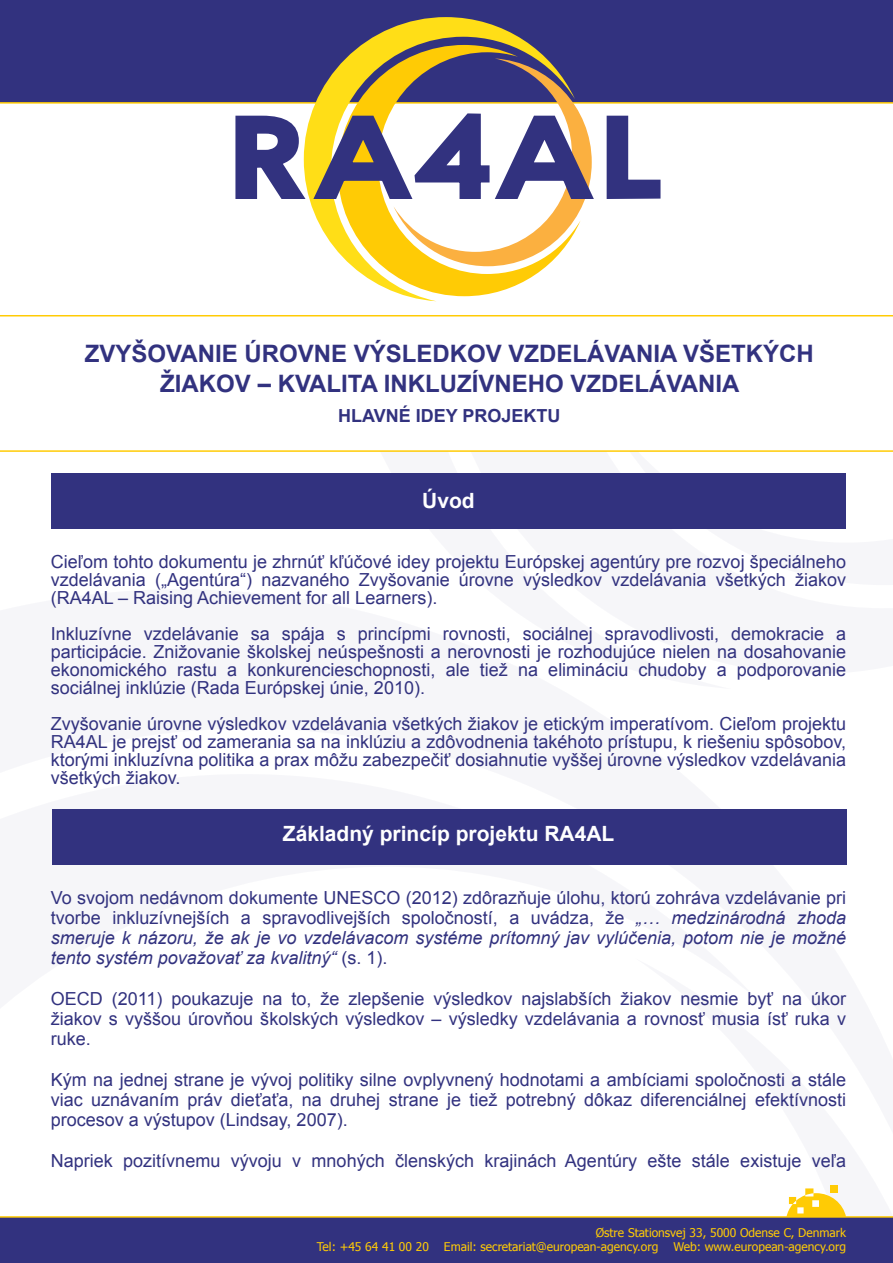
<style>
.page{position:relative;width:893px;height:1263px;background:#fff}
.page>*{position:absolute;margin:0;border:0;box-sizing:border-box;transform-origin:0 0}
.t1{font:137.1px "Cacophony Loud";letter-spacing:.015em;color:#32327f}
.t2{font:700 24px/30px "Arial";color:#32327f;text-align:center}
.t3{font:700 21px "Arial";color:#fff}
.t4{font:18px/18px "Arial";color:#32327f;text-align:justify}
.t5{font:700 18px "Arial";color:#32327f}
.t6{font:12px "Tahoma";color:#ffcb05}
.s1{font-style:italic}
</style>
<div class="page">
<div style="left:51px;top:474px;width:795px;height:55px;background:#32327f"></div>
<div style="left:756px;top:809px;width:91px;height:56px;background:#32327f"></div>
<div style="left:52px;top:809px;width:704px;height:56px;background:#32327f"></div>
<div style="left:0;top:1217px;width:893px;height:46px;background:#32327f"></div>
<div style="left:830px;top:1185px;width:8px;height:8px;background:#ffcb05"></div>
<svg style="left:786px;top:1188px;width:60px;height:28px"></svg>
<hr style="left:0;top:1216px;width:893px;height:2px;background:#ffcb05">
<hr style="left:0;top:315px;width:893px;height:1px;background:#ffcb05">
<div style="left:0;top:0;width:893px;height:103px;background:#32327f"></div>
<hr style="left:0;top:450px;width:893px;height:2px;background:#ffcb05">
<hr style="left:0;top:102px;width:893px;height:2px;background:#ffcb05">
<svg style="left:361px;top:17px;width:170px;height:284px"></svg>
<svg style="left:346px;top:45px;width:201px;height:251px"></svg>
<svg style="left:234px;top:58px;width:362px;height:208px"></svg>
<svg style="left:606px;top:115px;width:55px;height:84px"></svg>
<h1 class="t1" style="left:226px;top:85px;width:438px">RA4AL</h1>
<h2 class="t2" style="left:85px;top:339px;width:730px">ZVYŠOVANIE ÚROVNE VÝSLEDKOV VZDELÁVANIA VŠETKÝCH<br>ŽIAKOV – KVALITA INKLUZÍVNEHO VZDELÁVANIA</h2>
<p class="t5" style="left:338px;top:403px;width:224px">HLAVNÉ IDEY PROJEKTU</p>
<p class="t3" style="left:422px;top:487px;width:54px">Úvod</p>
<p class="t4" style="left:51px;top:553px;width:797px">Cieľom tohto dokumentu je zhrnúť kľúčové idey projektu Európskej agentúry pre rozvoj špeciálneho vzdelávania („Agentúra“) nazvaného Zvyšovanie úrovne výsledkov vzdelávania všetkých žiakov (RA4AL – Raising Achievement for all Learners).</p>
<p class="t4" style="left:51px;top:625px;width:797px">Inkluzívne vzdelávanie sa spája s princípmi rovnosti, sociálnej spravodlivosti, demokracie a participácie. Znižovanie školskej neúspešnosti a nerovnosti je rozhodujúce nielen na dosahovanie ekonomického rastu a konkurencieschopnosti, ale tiež na elimináciu chudoby a podporovanie sociálnej inklúzie (Rada Európskej únie, 2010).</p>
<p class="t4" style="left:51px;top:715px;width:797px">Zvyšovanie úrovne výsledkov vzdelávania všetkých žiakov je etickým imperatívom. Cieľom projektu RA4AL je prejsť od zamerania sa na inklúziu a zdôvodnenia takéhoto prístupu, k riešeniu spôsobov, ktorými inkluzívna politika a prax môžu zabezpečiť dosiahnutie vyššej úrovne výsledkov vzdelávania všetkých žiakov.</p>
<p class="t3" style="left:283px;top:820px;width:333px">Základný princíp projektu RA4AL</p>
<p class="t4" style="left:51px;top:887px;width:797px;line-height:20.2px">Vo svojom nedávnom dokumente UNESCO (2012) zdôrazňuje úlohu, ktorú zohráva vzdelávanie pri tvorbe inkluzívnejších a spravodlivejších spoločností, a uvádza, že <span class="s1">„… medzinárodná zhoda smeruje k názoru, že ak je vo vzdelávacom systéme prítomný jav vylúčenia, potom nie je možné tento systém považovať za kvalitný“</span> (s. 1).</p>
<p class="t4" style="left:51px;top:988px;width:797px;line-height:20.2px">OECD (2011) poukazuje na to, že zlepšenie výsledkov najslabších žiakov nesmie byť na úkor žiakov s vyššou úrovňou školských výsledkov – výsledky vzdelávania a rovnosť musia ísť ruka v ruke.</p>
<p class="t4" style="left:51px;top:1069px;width:797px;line-height:20.2px">Kým na jednej strane je vývoj politiky silne ovplyvnený hodnotami a ambíciami spoločnosti a stále viac uznávaním práv dieťaťa, na druhej strane je tiež potrebný dôkaz diferenciálnej efektívnosti procesov a výstupov (Lindsay, 2007).</p>
<p class="t4" style="left:51px;top:1152px;width:797px">Napriek pozitívnemu vývoju v mnohých členských krajinách Agentúry ešte stále existuje veľa</p>
<p class="t6" style="left:596px;top:1225px;width:252px">Østre Stationsvej 33, 5000 Odense C, Denmark</p>
<p class="t6" style="left:317px;top:1238px;width:114px">Tel: +45 64 41 00 20</p>
<p class="t6" style="left:444px;top:1238px;width:216px">Email: secretariat@european-agency.org</p>
<p class="t6" style="left:673px;top:1238px;width:174px">Web: www.european-agency.org</p>
</div>
